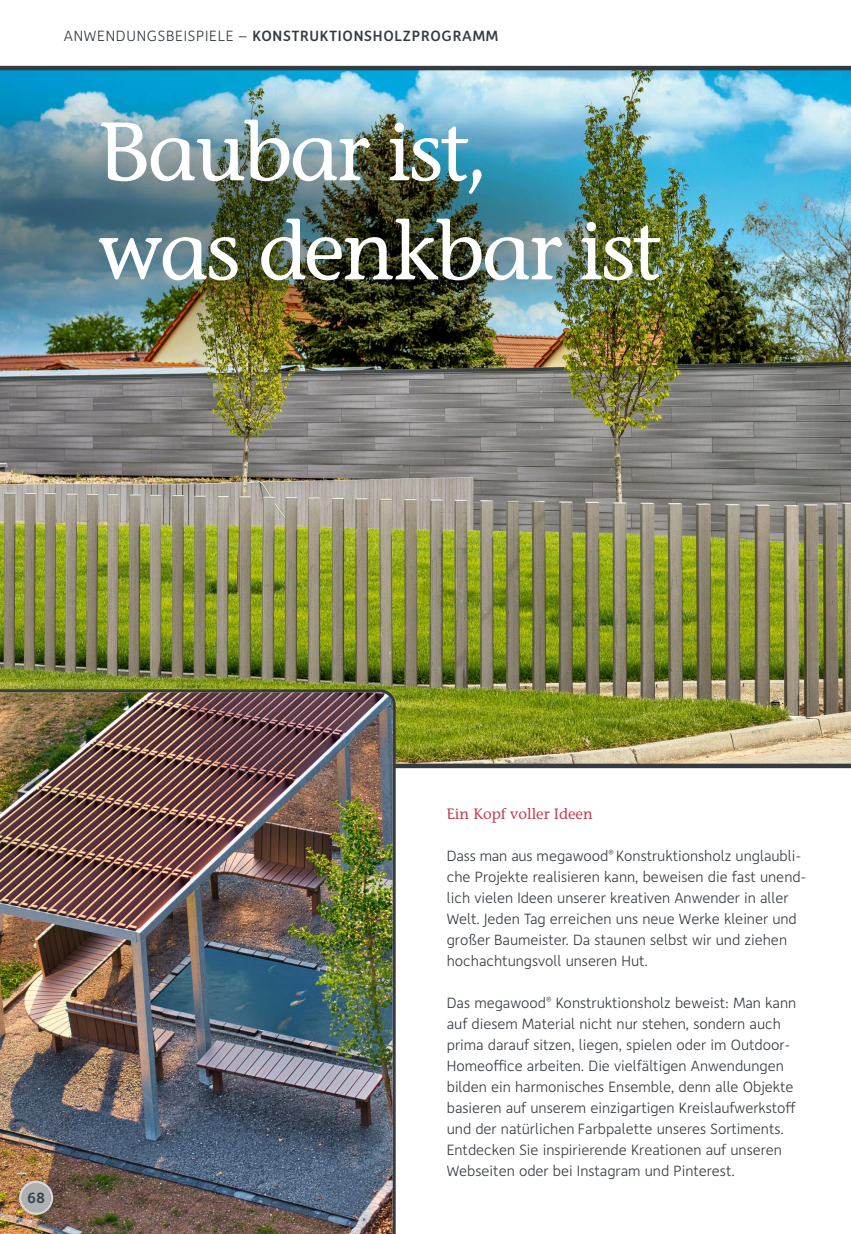
<style>
.page{position:relative;width:851px;height:1234px;background:#fff}
.page>*{position:absolute;margin:0;border:0;box-sizing:border-box;transform-origin:0 0}
.t1{font:82.5px/99px "Stone Informal LT";letter-spacing:-.035em;color:#fff}
.t2{font:300 15px/21px "Depot";color:#353b41}
.t3{font:500 15px "Depot";letter-spacing:.05em;color:#353b41}
.t4{font:15px "Stone Informal LT";color:#c33e51}
.s1{font-weight:300}
</style>
<div class="page">
<img style="left:0;top:70px;width:850px;height:693px">
<div style="left:0;top:763px;width:850px;height:5px;background:#353b41"></div>
<img style="left:0;top:689px;width:395px;height:544px">
<svg style="left:19px;top:1180px;width:34px;height:34px"></svg>
<hr style="left:0;top:66px;width:850px;height:4px;background:#353b41">
<p class="t3" style="left:64px;top:31px;width:436px"><span class="s1">Anwendungsbeispiele –</span> KONSTRUKTIONSHOLZPROGRAMM</p>
<h1 class="t1" style="left:98px;top:111px;width:563px">Baubar ist,<br>was denkbar ist</h1>
<p class="t3" style="left:27px;top:1191px;width:19px">68</p>
<p class="t4" style="left:446px;top:807px;width:147px">Ein Kopf voller Ideen</p>
<p class="t2" style="left:446px;top:846px;width:361px">dass man aus megawood<sup>®</sup> Konstruktionsholz unglaubli&shy;che projekte realisieren kann, beweisen die fast unend&shy;lich vielen ideen unserer kreativen Anwender in aller welt. Jeden Tag erreichen uns neue werke kleiner und großer baumeister. da staunen selbst wir und ziehen hochachtungsvoll unseren Hut.</p>
<p class="t2" style="left:446px;top:993px;width:351px">das megawood<sup>®</sup> Konstruktionsholz beweist: Man kann auf diesem Material nicht nur stehen, sondern auch prima darauf sitzen, liegen, spielen oder im Outdoor-Homeoffice arbeiten. die vielfältigen Anwendungen bilden ein harmonisches ensemble, denn alle Objekte basieren auf unserem einzigartigen Kreislaufwerkstoff und der natürlichen Farbpalette unseres sortiments. entdecken sie inspirierende Kreationen auf unseren webseiten oder bei instagram und pinterest.</p>
</div>
